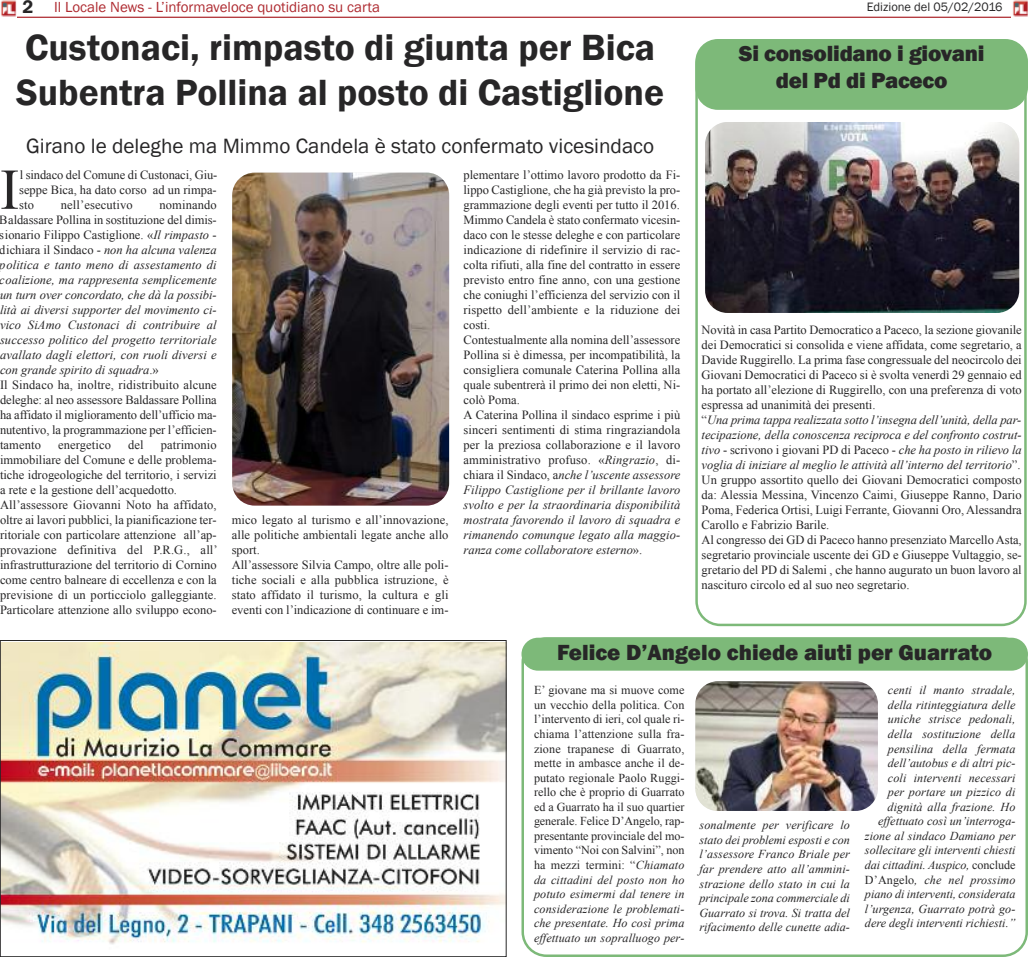
<style>
.page{position:relative;width:1028px;height:957px;background:#fff}
.page>*{position:absolute;margin:0;border:0;box-sizing:border-box;transform-origin:0 0}
.t1{font:57.75px "Times New Roman";color:#272627}
.t2{font:600 37.5px/45px "Franklin Gothic";color:#272627}
.t3{font:800 22.5px/27px "Franklin Gothic";letter-spacing:-.005em;color:#272627;text-align:center}
.t4{font:21.25px "Franklin Gothic";color:#272627}
.t5{font:15px "Franklin Gothic";color:#ae2a30}
.t6{font:12.5px/15px "Times New Roman";color:#272627}
.t7{font:italic 12.5px/15px "Times New Roman";letter-spacing:.01em;color:#272627}
.t8{font:12.5px "Franklin Gothic";color:#272627}
.t9{font:italic 12.12px/14.5px "Times New Roman";color:#272627;text-align:justify}
.t10{font:12.12px/14.5px "Times New Roman";letter-spacing:-.005em;color:#272627;text-align:justify}
.s1{font-weight:600;font-size:18.75px;color:#272627}
.s2{font-style:italic}
.s3{font-style:normal}
</style>
<div class="page">
<hr style="left:0;top:17px;width:1028px;height:1px;background:#ae2a30">
<img style="left:0;top:0;width:17px;height:18px">
<img style="left:1011px;top:0;width:17px;height:18px">
<img style="left:232px;top:173px;width:217px;height:332px;border-radius:22px">
<svg style="left:521px;top:637px;width:507px;height:320px"></svg>
<div style="left:521px;top:638px;width:507px;height:32px;background:#7db979;border-radius:16px"></div>
<svg style="left:695px;top:41px;width:331px;height:585px"></svg>
<div style="left:695px;top:39px;width:333px;height:71px;background:#7db979;border-radius:22px"></div>
<img style="left:705px;top:122px;width:314px;height:191px;border-radius:22px">
<img style="left:695px;top:681px;width:183px;height:130px;border-radius:23px">
<img style="left:2px;top:642px;width:502px;height:302px">
<div style="left:0;top:640px;width:506px;height:317px;border:1px solid #272627"></div>
<p class="t5" style="left:23px;top:-1px;width:359px"><span class="s1">2</span> Il Locale News - L’informaveloce quotidiano su carta</p>
<p class="t8" style="left:866px;top:0;width:137px">Edizione del 05/02/2016</p>
<h2 class="t2" style="left:16px;top:25px;width:649px">Custonaci, rimpasto di giunta per Bica<br>Subentra Pollina al posto di Castiglione</h2>
<h3 class="t4" style="left:26px;top:134px;width:629px">Girano le deleghe ma Mimmo Candela è stato confermato vicesindaco</h3>
<h1 class="t1" style="left:0;top:157px;width:21px">I</h1>
<p class="t6" style="left:19px;top:167px;width:200px;text-align:justify">l sindaco del Comune di Custonaci, Giu&shy;seppe Bica, ha dato corso ad un rimpa&shy;sto</p>
<h3 class="t3" style="left:739px;top:40px;width:247px">Si consolidano i giovani del Pd di Paceco</h3>
<p class="t6" style="left:463px;top:167px;width:218px">plementare l’ottimo lavoro prodotto da Fi&shy;lippo Castiglione, che ha già previsto la pro&shy;grammazione degli eventi per tutto il 2016.<br>Mimmo Candela è stato confermato vicesin&shy;daco con le stesse deleghe e con particolare indicazione di ridefinire il servizio di rac&shy;colta rifiuti, alla fine del contratto in essere previsto entro fine anno, con una gestione che coniughi l’efficienza del servizio con il rispetto dell’ambiente e la riduzione dei costi.<br>Contestualmente alla nomina dell’assessore Pollina si è dimessa, per incompatibilità, la consigliera comunale Caterina Pollina alla quale subentrerà il primo dei non eletti, Ni&shy;colò Poma.<br>A Caterina Pollina il sindaco esprime i più sinceri sentimenti di stima ringraziandola per la preziosa collaborazione e il lavoro amministrativo profuso. «<span class="s2">Ringrazio</span>, di&shy;chiara il Sindaco, a<span class="s2">nche l’uscente assessore Filippo Castiglione per il brillante lavoro svolto e per la straordinaria disponibilità mostrata favorendo il lavoro di squadra e rimanendo comunque legato alla maggio&shy;ranza come collaboratore esterno</span>».</p>
<p class="t7" style="left:0;top:197px;width:218px;text-indent:159px"><span class="s3">nominando Baldassare Pollina in sostituzione del dimis&shy;sionario Filippo Castiglione. «</span>Il rimpasto <span class="s3">- dichiara il Sindaco -</span> non ha alcuna valenza politica e tanto meno di assestamento di coalizione, ma rappresenta semplicemente un turn over concordato, che dà la possibi&shy;lità ai diversi supporter del movimento ci&shy;vico SiAmo Custonaci di contribuire al successo politico del progetto territoriale avallato dagli elettori, con ruoli diversi e con grande spirito di squadra<span class="s3">.»<br>Il Sindaco ha, inoltre, ridistribuito alcune deleghe: al neo assessore Baldassare Pollina ha affidato il miglioramento dell’ufficio ma&shy;nutentivo, la programmazione per l’efficien&shy;tamento</span></p>
<p class="t6" style="left:61px;top:197px;width:73px">nell’esecutivo</p>
<p class="t6" style="left:701px;top:322px;width:322px">Novità in casa Partito Democratico a Paceco, la sezione giovanile dei Democratici si consolida e viene affidata, come segretario, a Davide Ruggirello. La prima fase congressuale del neocircolo dei Giovani Democratici di Paceco si è svolta venerdì 29 gennaio ed ha portato all’elezione di Ruggirello, con una preferenza di voto espressa ad unanimità dei presenti.<br>“<span class="s2">Una prima tappa realizzata sotto l’insegna dell’unità, della par&shy;tecipazione, della conoscenza reciproca e del confronto costrut&shy;tivo</span> - scrivono i giovani PD di Paceco - <span class="s2">che ha posto in rilievo la voglia di iniziare al meglio le attività all’interno del territorio</span>”.<br>Un gruppo assortito quello dei Giovani Democratici composto da: Alessia Messina, Vincenzo Caimi, Giuseppe Ranno, Dario Poma, Federica Ortisi, Luigi Ferrante, Giovanni Oro, Alessandra Carollo e Fabrizio Barile.<br>Al congresso dei GD di Paceco hanno presenziato Marcello Asta, segretario provinciale uscente dei GD e Giuseppe Vultaggio, se&shy;gretario del PD di Salemi , che hanno augurato un buon lavoro al nascituro circolo ed al suo neo segretario.</p>
<p class="t6" style="left:0;top:437px;width:219px;text-indent:161px">patrimonio immobiliare del Comune e delle problema&shy;tiche idrogeologiche del territorio, i servizi a rete e la gestione dell’acquedotto.<br>All’assessore Giovanni Noto ha affidato, oltre ai lavori pubblici, la pianificazione ter&shy;ritoriale con particolare attenzione all’ap&shy;provazione definitiva del P.R.G., all’ infrastrutturazione del territorio di Cornino come centro balneare di eccellenza e con la previsione di un porticciolo galleggiante.<br>Particolare attenzione allo sviluppo econo-</p>
<p class="t6" style="left:58px;top:437px;width:54px">energetico</p>
<p class="t6" style="left:128px;top:437px;width:17px">del</p>
<p class="t6" style="left:232px;top:512px;width:218px">mico legato al turismo e all’innovazione, alle politiche ambientali legate anche allo sport.<br>All’assessore Silvia Campo, oltre alle poli&shy;tiche sociali e alla pubblica istruzione, è stato affidato il turismo, la cultura e gli eventi con l’indicazione di continuare e im-</p>
<h3 class="t3" style="left:557px;top:638px;width:436px">Felice D’Angelo chiede aiuti per Guarrato</h3>
<p class="t10" style="left:534px;top:683px;width:152px">E’ giovane ma si muove come un vecchio della politica. Con l’intervento di ieri, col quale ri&shy;chiama l’attenzione sulla fra&shy;zione trapanese di Guarrato, mette in ambasce anche il de&shy;putato regionale Paolo Ruggi&shy;rello che è proprio di Guarrato ed a Guarrato ha il suo quartier generale. Felice D’Angelo, rap&shy;presentante provinciale del mo&shy;vimento “Noi con Salvini”, non ha mezzi termini: “<span class="s2">Chiamato da cittadini del posto non ho potuto esimermi dal tenere in considerazione le problemati&shy;che presentate. Ho così prima effettuato un sopralluogo per-</span></p>
<p class="t9" style="left:865px;top:683px;width:152px;text-align:right">centi il manto stradale, della ritinteggiatura delle uniche strisce pedonali, della sostituzione della pensilina della fermata dell’autobus e di altri pic-<br>coli interventi necessari<br>per portare un pizzico di dignità alla frazione. Ho effettuato così un’interroga&shy;zione al sindaco Damiano per sollecitare gli interventi chiesti dai cittadini. Auspico, <span class="s3">conclude<br>D’Angelo</span>, che nel prossimo piano di interventi, considerata l’urgenza, Guarrato potrà go&shy;dere degli interventi richiesti.”</p>
<p class="t9" style="left:699px;top:818px;width:152px">sonalmente per verificare lo stato dei problemi esposti e con l’assessore Franco Briale per far prendere atto all’ammini&shy;strazione dello stato in cui la principale zona commerciale di Guarrato si trova. Si tratta del rifacimento delle cunette adia-</p>
</div>
